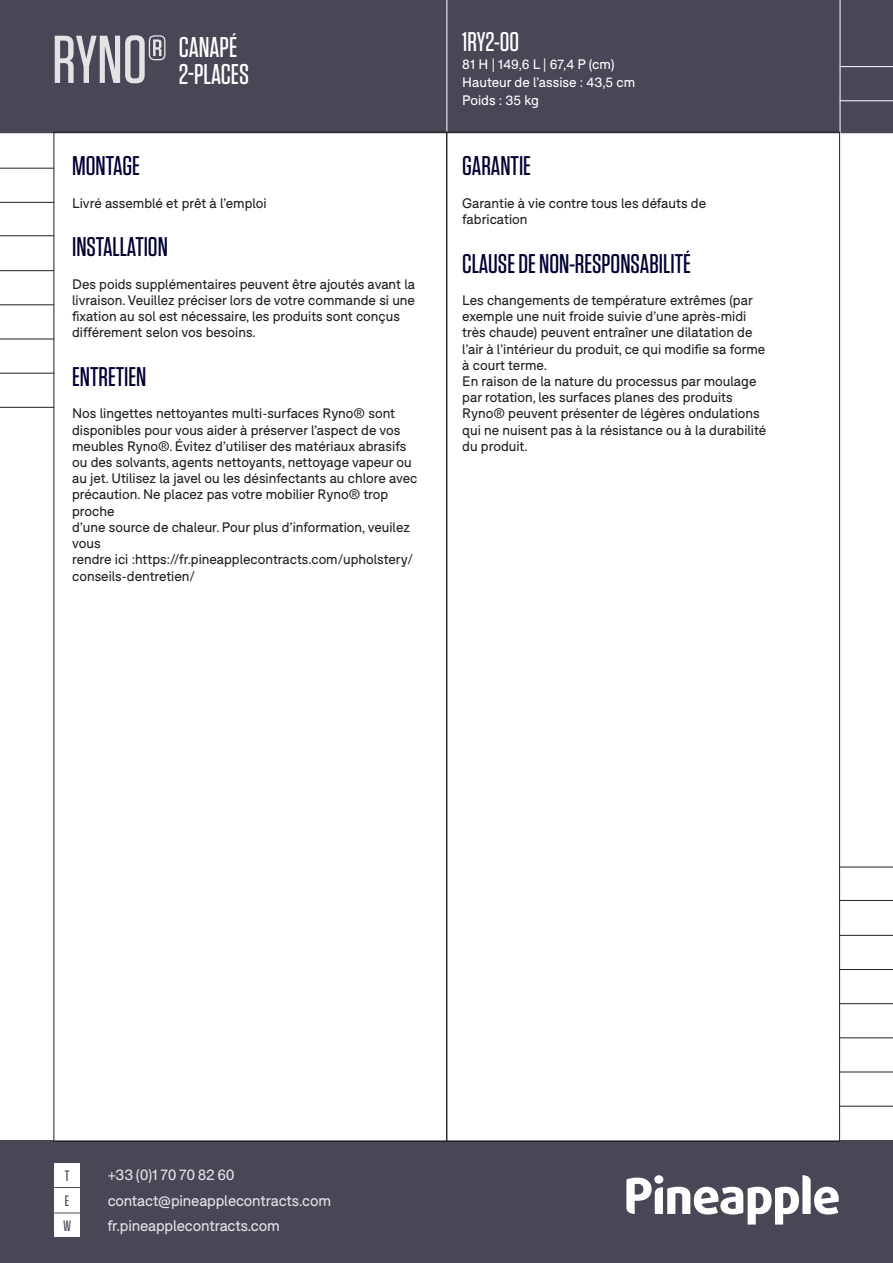
<style>
.page{position:relative;width:893px;height:1263px;background:#fff}
.page>*{position:absolute;margin:0;border:0;box-sizing:border-box;transform-origin:0 0}
.t1{font:500 67.5px "Tungsten";color:#fff}
.t2{font:500 28.5px/27px "Tungsten";color:#fff}
.t3{font:500 27px "Tungsten";color:#003}
.t4{font:500 27px "Tungsten";color:#fff}
.t5{font:15px "F37 Bolton";letter-spacing:-.01em;color:#fff}
.t6{font:500 15px "Tungsten";color:#4b4656}
.t7{font:13.5px/16.2px "F37 Bolton";color:#231f20}
.t8{font:13.5px/18px "F37 Bolton";color:#fff}
</style>
<div class="page">
<div style="left:1px;top:1px;width:891px;height:131px;background:#4b4656"></div>
<div style="left:0;top:0;width:893px;height:133px;border:2px solid #4b4656"></div>
<div style="left:1px;top:1141px;width:891px;height:121px;background:#4b4656"></div>
<div style="left:0;top:1140px;width:893px;height:123px;border:2px solid #4b4656"></div>
<svg style="left:626px;top:1175px;width:213px;height:49px"></svg>
<div style="left:654px;top:1175px;width:9px;height:9px;background:#fff;border-radius:50%"></div>
<div style="left:54px;top:1162px;width:26px;height:25px;background:#fff"></div>
<div style="left:54px;top:1187px;width:26px;height:25px;background:#fff"></div>
<svg style="left:54px;top:1187px;width:26px;height:1px"></svg>
<hr style="left:840px;top:0;width:1px;height:135px;background:#fff">
<hr style="left:840px;top:66px;width:53px;height:1px;background:#fff">
<hr style="left:840px;top:100px;width:53px;height:1px;background:#fff">
<hr style="left:446px;top:0;width:1px;height:134px;background:#fff">
<div style="left:54px;top:1212px;width:26px;height:25px;background:#fff"></div>
<svg style="left:54px;top:1212px;width:26px;height:1px"></svg>
<hr style="left:0;top:202px;width:54px;height:1px;background:#231f20">
<hr style="left:0;top:339px;width:54px;height:1px;background:#231f20">
<hr style="left:0;top:270px;width:54px;height:1px;background:#231f20">
<hr style="left:0;top:407px;width:54px;height:1px;background:#231f20">
<hr style="left:0;top:373px;width:54px;height:1px;background:#231f20">
<hr style="left:0;top:304px;width:54px;height:1px;background:#231f20">
<hr style="left:0;top:168px;width:54px;height:1px;background:#231f20">
<hr style="left:0;top:235px;width:54px;height:1px;background:#231f20">
<hr style="left:840px;top:867px;width:53px;height:1px;background:#231f20">
<hr style="left:840px;top:1003px;width:53px;height:1px;background:#231f20">
<hr style="left:840px;top:935px;width:53px;height:1px;background:#231f20">
<hr style="left:840px;top:1072px;width:53px;height:1px;background:#231f20">
<hr style="left:840px;top:1037px;width:53px;height:1px;background:#231f20">
<hr style="left:840px;top:969px;width:53px;height:1px;background:#231f20">
<hr style="left:840px;top:1106px;width:53px;height:1px;background:#231f20">
<hr style="left:840px;top:900px;width:53px;height:1px;background:#231f20">
<h1 class="t1" style="left:52px;top:24px;width:116px">RYNO®</h1>
<h2 class="t2" style="left:179px;top:34px;width:72px">CANAPÉ<br>2-PLACES</h2>
<h3 class="t3" style="left:72px;top:152px;width:69px">MONTAGE</h3>
<p class="t7" style="left:72px;top:195px;width:196px">Livré assemblé et prêt à l’emploi</p>
<h3 class="t3" style="left:72px;top:233px;width:97px">INSTALLATION</h3>
<p class="t7" style="left:72px;top:276px;width:344px">Des poids supplémentaires peuvent être ajoutés avant la livraison. Veuillez préciser lors de votre commande si une fixation au sol est nécessaire, les produits sont conçus différement selon vos besoins.</p>
<h3 class="t3" style="left:72px;top:363px;width:76px">ENTRETIEN</h3>
<p class="t7" style="left:72px;top:406px;width:347px">Nos lingettes nettoyantes multi-surfaces Ryno® sont disponibles pour vous aider à préserver l’aspect de vos meubles Ryno®. Évitez d’utiliser des matériaux abrasifs ou des solvants, agents nettoyants, nettoyage vapeur ou au jet. Utilisez la javel ou les désinfectants au chlore avec précaution. Ne placez pas votre mobilier Ryno® trop proche<br>d’une source de chaleur. Pour plus d’information, veuilez vous<br>rendre ici :https://fr.pineapplecontracts.com/upholstery/ conseils-dentretien/</p>
<h3 class="t4" style="left:462px;top:27px;width:58px">1RY2-00</h3>
<p class="t8" style="left:462px;top:55px;width:174px">81 H | 149,6 L | 67,4 P (cm)<br>Hauteur de l’assise : 43,5 cm<br>Poids : 35 kg</p>
<h3 class="t3" style="left:462px;top:152px;width:70px">GARANTIE</h3>
<p class="t7" style="left:462px;top:195px;width:245px">Garantie à vie contre tous les défauts de fabrication</p>
<h3 class="t3" style="left:462px;top:249px;width:230px">CLAUSE DE NON-RESPONSABILITÉ</h3>
<p class="t7" style="left:462px;top:292px;width:306px">Les changements de température extrêmes (par exemple une nuit froide suivie d’une après-midi très chaude) peuvent entraîner une dilatation de l’air à l’intérieur du produit, ce qui modifie sa forme à court terme.<br>En raison de la nature du processus par moulage par rotation, les surfaces planes des produits Ryno® peuvent présenter de légères ondulations qui ne nuisent pas à la résistance ou à la durabilité du produit.</p>
<p class="t6" style="left:65px;top:1168px;width:6px">T</p>
<p class="t5" style="left:107px;top:1166px;width:129px">+33 (0)1 70 70 82 60</p>
<p class="t6" style="left:65px;top:1193px;width:6px">E</p>
<p class="t5" style="left:107px;top:1191px;width:225px">contact@pineapplecontracts.com</p>
<p class="t6" style="left:63px;top:1218px;width:10px">W</p>
<p class="t5" style="left:107px;top:1217px;width:174px">fr.pineapplecontracts.com</p>
</div>
